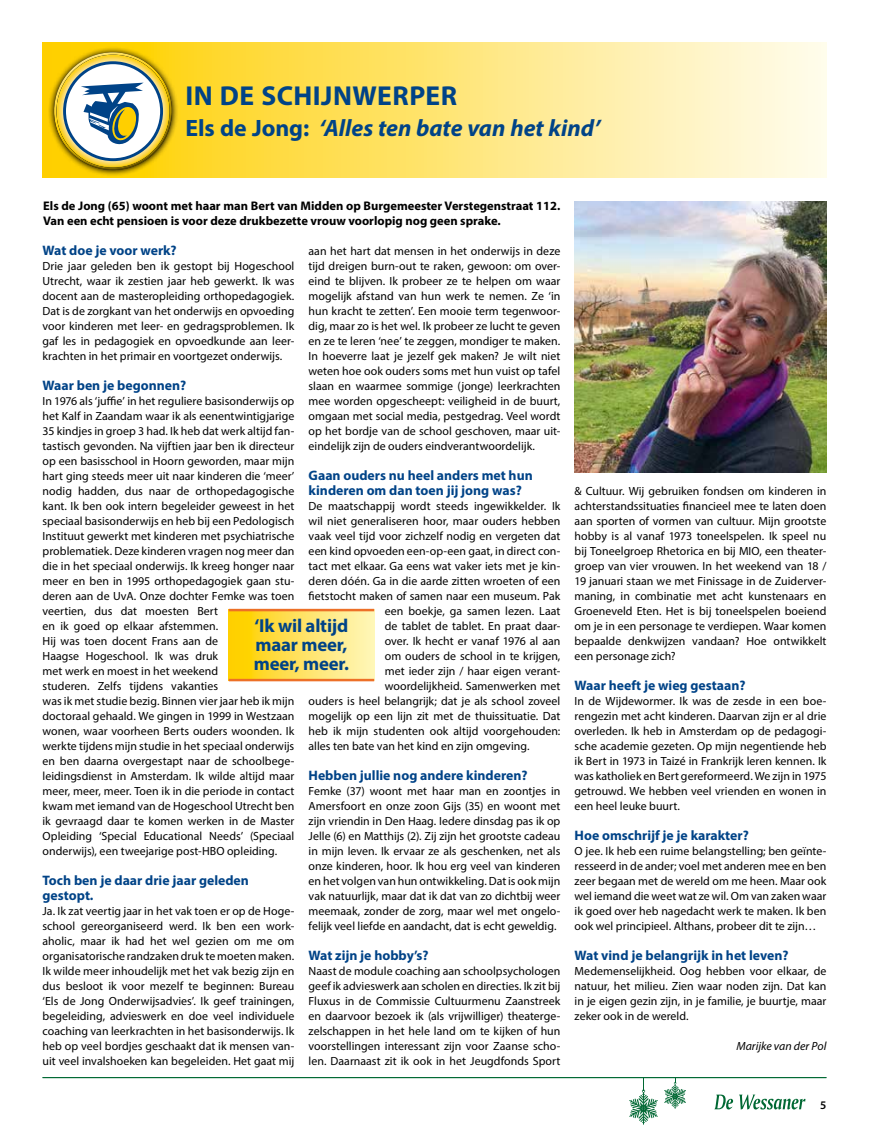
<style>
.page{position:relative;width:869px;height:1134px;background:#fff}
.page>*{position:absolute;margin:0;border:0;box-sizing:border-box;transform-origin:0 0}
.t1{font:700 27.5px "Myriad Pro";letter-spacing:.02em;color:#004387}
.t2{font:italic 700 23.75px "Myriad Pro";color:#004387}
.t3{font:700 18.75px/18.8px "Myriad Pro";letter-spacing:-.01em;color:#004387;text-align:justify}
.t4{font:700 13.75px/15px "Myriad Pro";color:#004387}
.t5{font:700 12.5px/15px "Myriad Pro";color:#000}
.t6{font:11.88px/15px "Myriad Pro";letter-spacing:.005em;color:#000;text-align:justify}
.t7{font:italic 11.88px "Myriad Pro";color:#000}
.t8{font:600 11.62px "Myriad Pro";color:#000}
.s1{font-style:normal}
</style>
<div class="page">
<svg style="left:714px;top:1094px;width:18px;height:15px"></svg>
<svg style="left:739px;top:1094px;width:66px;height:15px"></svg>
<svg style="left:663px;top:1078px;width:22px;height:31px"></svg>
<svg style="left:628px;top:1078px;width:29px;height:47px"></svg>
<hr style="left:43px;top:1077px;width:783px;height:1px;background:#006833">
<div style="left:43px;top:42px;width:783px;height:135px;background:linear-gradient(to right,#ffce00,#fffcf1)"></div>
<svg style="left:48px;top:46px;width:130px;height:130px;fill:#ffd100"></svg>
<div style="left:50px;top:49px;width:117px;height:90px;background:#fff;opacity:.65"></div>
<div style="left:56px;top:71px;width:119px;height:103px;background:#000;opacity:.65"></div>
<img style="left:574px;top:201px;width:252px;height:271px">
<svg style="left:229px;top:611px;width:145px;height:68px"></svg>
<hr style="left:229px;top:609px;width:145px;height:2px;background:#ed6f27">
<hr style="left:229px;top:679px;width:145px;height:2px;background:#ed6f27">
<h1 class="t1" style="left:185px;top:77px;width:273px">IN DE SCHIJNWERPER</h1>
<h2 class="t2" style="left:185px;top:112px;width:416px"><span class="s1">Els de Jong:</span> ‘Alles ten bate van het kind’</h2>
<p class="t5" style="left:43px;top:198px;width:518px">Els de Jong (65) woont met haar man Bert van Midden op Burgemeester Verstegenstraat 112.<br>Van een echt pensioen is voor deze drukbezette vrouw voorlopig nog geen sprake.</p>
<p class="t4" style="left:43px;top:242px;width:136px">Wat doe je voor werk?</p>
<p class="t6" style="left:43px;top:258px;width:253px">Drie jaar geleden ben ik gestopt bij Hogeschool Utrecht, waar ik zestien jaar heb gewerkt. Ik was docent aan de masteropleiding orthopedagogiek.<br>Dat is de zorgkant van het onderwijs en opvoeding voor kinderen met leer- en gedragsproblemen. Ik gaf les in pedagogiek en opvoedkunde aan leer&shy;krachten in het primair en voortgezet onderwijs.</p>
<p class="t4" style="left:43px;top:377px;width:145px">Waar ben je begonnen?</p>
<p class="t6" style="left:43px;top:393px;width:253px;text-align:left">In 1976 als ‘juffie’ in het reguliere basisonderwijs op het Kalf in Zaandam waar ik als eenentwintigjarige 35 kindjes in groep 3 had. Ik heb dat werk altijd fan&shy;tastisch gevonden. Na vijftien jaar ben ik directeur op een basisschool in Hoorn geworden, maar mijn hart ging steeds meer uit naar kinderen die ‘meer’ nodig hadden, dus naar de orthopedagogische kant. Ik ben ook intern begeleider geweest in het speciaal basisonderwijs en heb bij een Pedologisch Instituut gewerkt met kinderen met psychiatrische problematiek. Deze kinderen vragen nog meer dan die in het speciaal onderwijs. Ik kreeg honger naar meer en ben in 1995 orthopedagogiek gaan stu&shy;deren aan de UvA. Onze dochter Femke was toen veertien, dus dat moesten Bert<br>en ik goed op elkaar afstemmen.<br>Hij was toen docent Frans aan de<br>Haagse Hogeschool. Ik was druk<br>met werk en moest in het weekend<br>studeren. Zelfs tijdens vakanties<br>was ik met studie bezig. Binnen vier jaar heb ik mijn doctoraal gehaald. We gingen in 1999 in Westzaan wonen, waar voorheen Berts ouders woonden. Ik werkte tijdens mijn studie in het speciaal onderwijs en ben daarna overgestapt naar de schoolbege&shy;leidingsdienst in Amsterdam. Ik wilde altijd maar meer, meer, meer. Toen ik in die periode in contact kwam met iemand van de Hogeschool Utrecht ben ik gevraagd daar te komen werken in de Master Opleiding ‘Special Educational Needs’ (Speciaal onderwijs), een tweejarige post-HBO opleiding.</p>
<p class="t4" style="left:43px;top:872px;width:208px">Toch ben je daar drie jaar geleden gestopt.</p>
<p class="t6" style="left:43px;top:903px;width:253px">Ja. Ik zat veertig jaar in het vak toen er op de Hoge&shy;school gereorganiseerd werd. Ik ben een work&shy;aholic, maar ik had het wel gezien om me om organisatorische randzaken druk te moeten maken.<br>Ik wilde meer inhoudelijk met het vak bezig zijn en dus besloot ik voor mezelf te beginnen: Bureau ‘Els de Jong Onderwijsadvies’. Ik geef trainingen, begeleiding, advieswerk en doe veel individuele coaching van leerkrachten in het basisonderwijs. Ik heb op veel bordjes geschaakt dat ik mensen van&shy;uit veel invalshoeken kan begeleiden. Het gaat mij</p>
<p class="t6" style="left:308px;top:243px;width:253px">aan het hart dat mensen in het onderwijs in deze tijd dreigen burn-out te raken, gewoon: om over&shy;eind te blijven. Ik probeer ze te helpen om waar mogelijk afstand van hun werk te nemen. Ze ‘in hun kracht te zetten’. Een mooie term tegenwoor&shy;dig, maar zo is het wel. Ik probeer ze lucht te geven en ze te leren ‘nee’ te zeggen, mondiger te maken.<br>In hoeverre laat je jezelf gek maken? Je wilt niet weten hoe ook ouders soms met hun vuist op tafel slaan en waarmee sommige (jonge) leerkrachten mee worden opgescheept: veiligheid in de buurt, omgaan met social media, pestgedrag. Veel wordt op het bordje van de school geschoven, maar uit&shy;eindelijk zijn de ouders eindverantwoordelijk.</p>
<p class="t4" style="left:308px;top:467px;width:225px">Gaan ouders nu heel anders met hun kinderen om dan toen jij jong was?</p>
<p class="t6" style="left:308px;top:498px;width:253px">De maatschappij wordt steeds ingewikkelder. Ik</p>
<p class="t6" style="left:308px;top:513px;width:253px">wil niet generaliseren hoor, maar ouders hebben</p>
<p class="t6" style="left:308px;top:528px;width:253px">vaak veel tijd voor zichzelf nodig en vergeten dat</p>
<p class="t6" style="left:308px;top:543px;width:253px">een kind opvoeden een-op-een gaat, in direct con-</p>
<p class="t6" style="left:308px;top:558px;width:253px">tact met elkaar. Ga eens wat vaker iets met je kin-</p>
<p class="t6" style="left:308px;top:573px;width:253px">deren dóén. Ga in die aarde zitten wroeten of een</p>
<p class="t6" style="left:308px;top:588px;width:253px">fietstocht maken of samen naar een museum. Pak</p>
<p class="t6" style="left:384px;top:603px;width:177px">een boekje, ga samen lezen. Laat</p>
<p class="t6" style="left:384px;top:618px;width:177px">de tablet de tablet. En praat daar-</p>
<p class="t6" style="left:384px;top:633px;width:177px">over. Ik hecht er vanaf 1976 al aan</p>
<p class="t6" style="left:384px;top:648px;width:177px">om ouders de school in te krijgen,</p>
<p class="t6" style="left:384px;top:663px;width:177px">met ieder zijn / haar eigen verant-</p>
<p class="t6" style="left:384px;top:678px;width:177px">woordelijkheid. Samenwerken met</p>
<p class="t6" style="left:308px;top:693px;width:253px">ouders is heel belangrijk; dat je als school zoveel</p>
<p class="t6" style="left:308px;top:708px;width:253px">mogelijk op een lijn zit met de thuissituatie. Dat</p>
<p class="t6" style="left:308px;top:723px;width:253px">heb ik mijn studenten ook altijd voorgehouden:</p>
<p class="t6" style="left:308px;top:738px;width:222px">alles ten bate van het kind en zijn omgeving.</p>
<p class="t4" style="left:308px;top:767px;width:220px">Hebben jullie nog andere kinderen?</p>
<p class="t6" style="left:308px;top:783px;width:253px">Femke (37) woont met haar man en zoontjes in Amersfoort en onze zoon Gijs (35) en woont met zijn vriendin in Den Haag. Iedere dinsdag pas ik op Jelle (6) en Matthijs (2). Zij zijn het grootste cadeau in mijn leven. Ik ervaar ze als geschenken, net als onze kinderen, hoor. Ik hou erg veel van kinderen en het volgen van hun ontwikkeling. Dat is ook mijn vak natuurlijk, maar dat ik dat van zo dichtbij weer meemaak, zonder de zorg, maar wel met ongelo&shy;felijk veel liefde en aandacht, dat is echt geweldig.</p>
<p class="t4" style="left:308px;top:947px;width:121px">Wat zijn je hobby’s?</p>
<p class="t6" style="left:308px;top:963px;width:253px">Naast de module coaching aan schoolpsychologen geef ik advieswerk aan scholen en directies. Ik zit bij Fluxus in de Commissie Cultuurmenu Zaanstreek en daarvoor bezoek ik (als vrijwilliger) theaterge&shy;zelschappen in het hele land om te kijken of hun voorstellingen interessant zijn voor Zaanse scho&shy;len. Daarnaast zit ik ook in het Jeugdfonds Sport</p>
<h3 class="t3" style="left:254px;top:616px;width:97px">‘Ik wil altijd maar meer, meer, meer.</h3>
<p class="t6" style="left:574px;top:483px;width:253px">&amp; Cultuur. Wij gebruiken fondsen om kinderen in achterstandssituaties financieel mee te laten doen aan sporten of vormen van cultuur. Mijn grootste hobby is al vanaf 1973 toneelspelen. Ik speel nu bij Toneelgroep Rhetorica en bij MIO, een theater&shy;groep van vier vrouwen. In het weekend van 18 / 19 januari staan we met Finissage in de Zuiderver&shy;maning, in combinatie met acht kunstenaars en Groeneveld Eten. Het is bij toneelspelen boeiend om je in een personage te verdiepen. Waar komen bepaalde denkwijzen vandaan? Hoe ontwikkelt een personage zich?</p>
<p class="t4" style="left:574px;top:677px;width:172px">Waar heeft je wieg gestaan?</p>
<p class="t6" style="left:574px;top:693px;width:253px">In de Wijdewormer. Ik was de zesde in een boe&shy;rengezin met acht kinderen. Daarvan zijn er al drie overleden. Ik heb in Amsterdam op de pedagogi&shy;sche academie gezeten. Op mijn negentiende heb ik Bert in 1973 in Taizé in Frankrijk leren kennen. Ik was katholiek en Bert gereformeerd. We zijn in 1975 getrouwd. We hebben veel vrienden en wonen in een heel leuke buurt.</p>
<p class="t4" style="left:574px;top:827px;width:176px">Hoe omschrijf je je karakter?</p>
<p class="t6" style="left:574px;top:843px;width:253px">O jee. Ik heb een ruime belangstelling; ben geïnte&shy;resseerd in de ander; voel met anderen mee en ben zeer begaan met de wereld om me heen. Maar ook wel iemand die weet wat ze wil. Om van zaken waar ik goed over heb nagedacht werk te maken. Ik ben ook wel principieel. Althans, probeer dit te zijn…</p>
<p class="t4" style="left:574px;top:947px;width:215px">Wat vind je belangrijk in het leven?</p>
<p class="t6" style="left:574px;top:963px;width:253px">Medemenselijkheid. Oog hebben voor elkaar, de natuur, het milieu. Zien waar noden zijn. Dat kan in je eigen gezin zijn, in je familie, je buurtje, maar zeker ook in de wereld.</p>
<p class="t7" style="left:736px;top:1039px;width:91px">Marijke van der Pol</p>
<p class="t8" style="left:819px;top:1099px;width:8px">5</p>
</div>
